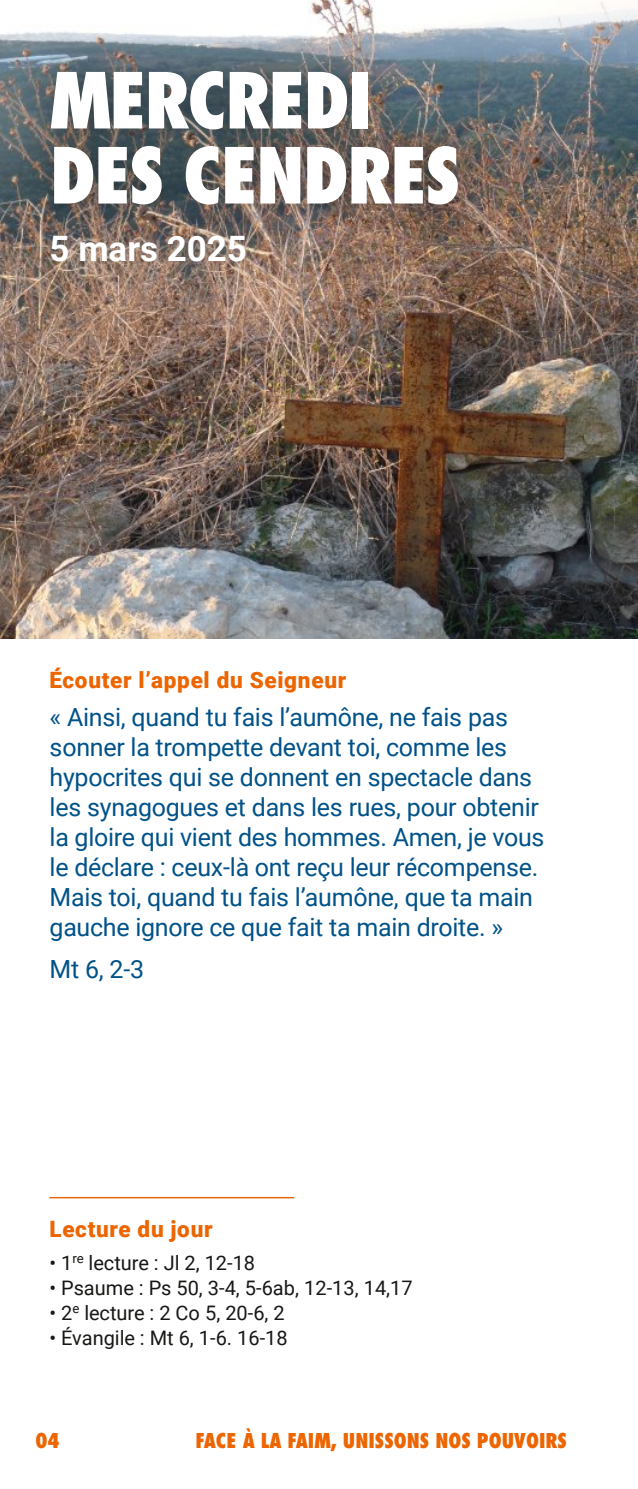
<style>
.page{position:relative;width:638px;height:1489px;background:#fff}
.page>*{position:absolute;margin:0;border:0;box-sizing:border-box;transform-origin:0 0}
.t1{font:800 condensed 75px/75px "Futura LT";letter-spacing:-.03em;color:#fff}
.t2{font:700 35px "Roboto";color:#fff}
.t3{font:25px/30px "Roboto";letter-spacing:-.01em;color:#005289}
.t4{font:900 22.5px "Roboto";letter-spacing:.035em;color:#ec6500}
.t5{font:20px "Roboto";color:#181715}
.t6{font:800 condensed 20px "Futura LT";color:#ec6500}
</style>
<div class="page">
<img style="left:0;top:0;width:638px;height:638px">
<div style="left:7px;top:28px;width:602px;height:305px;background:#181715;opacity:.5"></div>
<hr style="left:49px;top:1196px;width:245px;height:2px;background:#ec6500">
<h1 class="t1" style="left:50px;top:63px;width:412px">MERCREDI<br>DES CENDRES</h1>
<h2 class="t2" style="left:50px;top:228px;width:199px">5 mars 2025</h2>
<p class="t4" style="left:50px;top:667px;width:298px">Écouter l’appel du Seigneur</p>
<p class="t3" style="left:50px;top:702px;width:496px">« Ainsi, quand tu fais l’aumône, ne fais pas sonner la trompette devant toi, comme les hypocrites qui se donnent en spectacle dans les synagogues et dans les rues, pour obtenir la gloire qui vient des hommes. Amen, je vous le déclare : ceux-là ont reçu leur récompense.<br>Mais toi, quand tu fais l’aumône, que ta main gauche ignore ce que fait ta main droite. »</p>
<p class="t3" style="left:50px;top:954px;width:96px">Mt 6, 2-3</p>
<p class="t4" style="left:49px;top:1216px;width:165px">Lecture du jour</p>
<p class="t5" style="left:49px;top:1250px;width:207px">• 1<sup>re</sup> lecture : Jl 2, 12-18</p>
<p class="t5" style="left:49px;top:1275px;width:365px">• Psaume : Ps 50, 3-4, 5-6ab, 12-13, 14,17</p>
<p class="t5" style="left:49px;top:1300px;width:237px">• 2<sup>e</sup> lecture : 2 Co 5, 20-6, 2</p>
<p class="t5" style="left:49px;top:1325px;width:240px">• Évangile : Mt 6, 1-6. 16-18</p>
<p class="t6" style="left:35px;top:1427px;width:26px">04</p>
<p class="t6" style="left:195px;top:1427px;width:373px">FACE À LA FAIM, UNISSONS NOS POUVOIRS</p>
</div>
